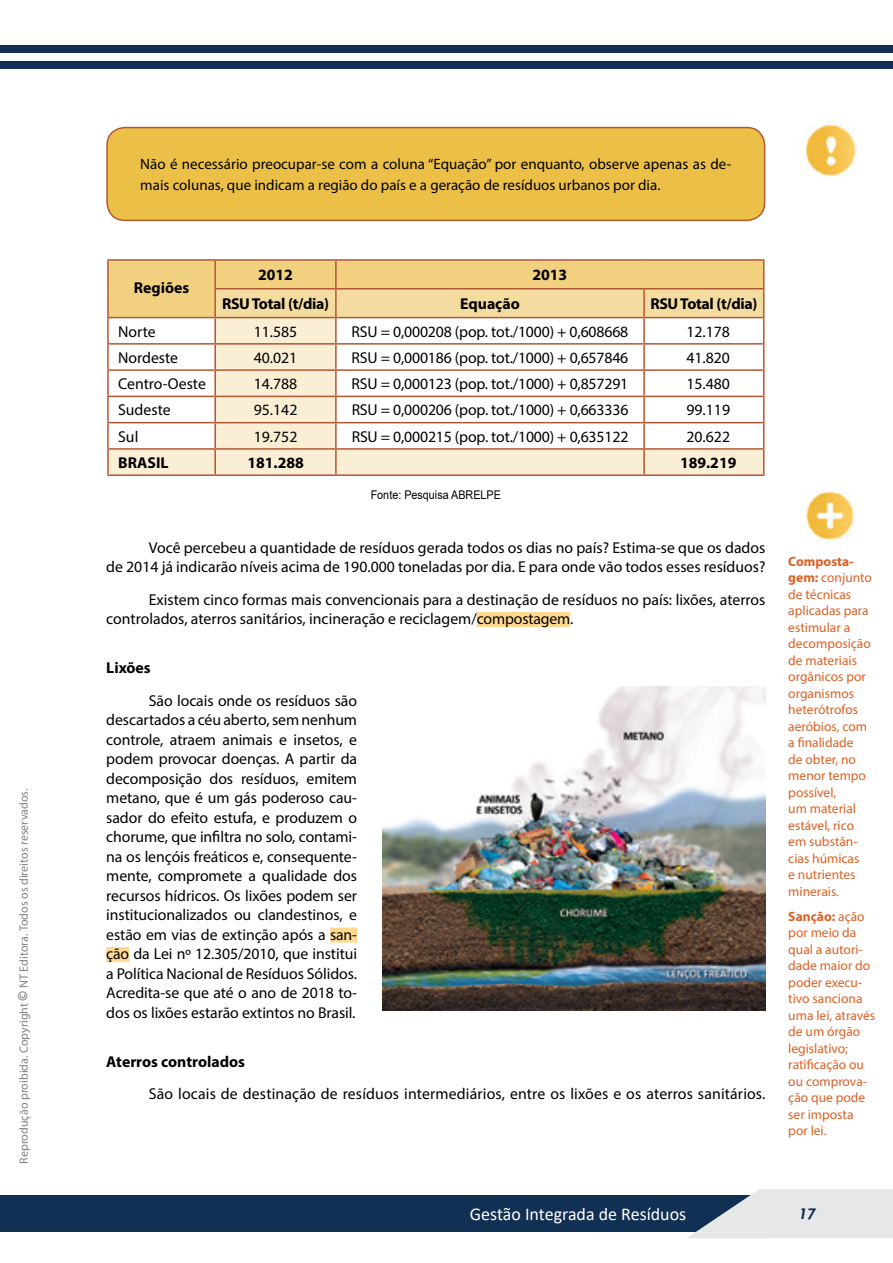
<style>
.page{position:relative;width:893px;height:1263px;background:#fff}
.page>*{position:absolute;margin:0;border:0;box-sizing:border-box;transform-origin:0 0}
.t1{font:18px "Calibri";color:#fff}
.t2{font:italic 700 16.5px "Tw Cen";color:#123053}
.t3{font:15.75px/19.5px "Myriad Pro";color:#000;text-align:right}
.t4{font:700 15.75px "Myriad Pro";color:#000}
.t5{font:700 15.75px "Myriad Pro";letter-spacing:-.02em;color:#000}
.t6{font:15px/21px "Myriad Pro";color:#000}
.t7{font:13.5px/16.5px "Myriad Pro";color:#dc6125}
.t8{font:12px "Myriad Pro";color:#808285}
.t9{font:12px "Arial";color:#000;scale:.9 1}
.s1{font-weight:700;font-size:15px}
.s2{font-weight:700}
</style>
<div class="page">
<div style="left:0;top:45px;width:893px;height:8px;background:#123053"></div>
<div style="left:0;top:61px;width:893px;height:8px;background:#123053"></div>
<div style="left:0;top:1195px;width:893px;height:37px;background:#123053"></div>
<svg style="left:687px;top:1189px;width:206px;height:49px"></svg>
<div style="left:107px;top:128px;width:658px;height:92px;background:#ecc047;border-radius:18px"></div>
<div style="left:106px;top:127px;width:659px;height:94px;border:2px solid #b45733;border-radius:18px"></div>
<img style="left:802px;top:124px;width:54px;height:52px">
<div style="left:477px;top:612px;width:93px;height:15px;background:#ffd990"></div>
<div style="left:330px;top:927px;width:27px;height:15px;background:#ffd990"></div>
<div style="left:106px;top:947px;width:23px;height:15px;background:#ffd990"></div>
<hr style="left:107px;top:259px;width:108px;height:2px;background:#b45733">
<hr style="left:107px;top:261px;width:2px;height:28px;background:#b45733">
<hr style="left:215px;top:259px;width:121px;height:2px;background:#b45733">
<hr style="left:336px;top:259px;width:308px;height:2px;background:#b45733">
<hr style="left:644px;top:259px;width:120px;height:2px;background:#b45733">
<hr style="left:107px;top:289px;width:2px;height:28px;background:#b45733">
<hr style="left:107px;top:317px;width:108px;height:1px;background:#b45733">
<hr style="left:107px;top:318px;width:2px;height:25px;background:#b45733">
<hr style="left:107px;top:343px;width:108px;height:2px;background:#b45733">
<hr style="left:107px;top:345px;width:2px;height:24px;background:#b45733">
<hr style="left:107px;top:369px;width:108px;height:2px;background:#b45733">
<hr style="left:107px;top:371px;width:2px;height:25px;background:#b45733">
<hr style="left:107px;top:396px;width:108px;height:1px;background:#b45733">
<hr style="left:107px;top:397px;width:2px;height:25px;background:#b45733">
<hr style="left:107px;top:422px;width:108px;height:1px;background:#b45733">
<hr style="left:107px;top:423px;width:2px;height:25px;background:#b45733">
<hr style="left:107px;top:448px;width:108px;height:2px;background:#b45733">
<hr style="left:107px;top:450px;width:2px;height:24px;background:#b45733">
<svg style="left:108px;top:260px;width:656px;height:214px"></svg>
<hr style="left:107px;top:474px;width:108px;height:2px;background:#b45733">
<hr style="left:215px;top:474px;width:121px;height:2px;background:#b45733">
<hr style="left:336px;top:474px;width:308px;height:2px;background:#b45733">
<hr style="left:644px;top:474px;width:120px;height:2px;background:#b45733">
<img style="left:383px;top:686px;width:382px;height:324px">
<img style="left:806px;top:489px;width:48px;height:52px">
<p class="t8" style="left:16px;top:1164px;width:377px;rotate:-90deg">Reprodução proibida. Copyright <span class="s1">©</span> NT Editora. Todos os direitos reservados.</p>
<p class="t6" style="left:140px;top:153px;width:593px">Não é necessário preocupar-se com a coluna “Equação” por enquanto, observe apenas as de&shy;mais colunas, que indicam a região do país e a geração de resíduos urbanos por dia.</p>
<p class="t4" style="left:134px;top:277px;width:57px">Regiões</p>
<p class="t4" style="left:258px;top:265px;width:36px">2012</p>
<p class="t4" style="left:532px;top:265px;width:36px">2013</p>
<p class="t5" style="left:222px;top:293px;width:109px">RSU Total (t/dia)</p>
<p class="t4" style="left:460px;top:293px;width:61px">Equação</p>
<p class="t5" style="left:650px;top:293px;width:109px">RSU Total (t/dia)</p>
<p class="t3" style="left:118px;top:321px;width:39px">Norte</p>
<p class="t3" style="left:254px;top:321px;width:45px">11.585</p>
<p class="t3" style="left:352px;top:321px;width:278px">RSU = 0,000208 (pop. tot./1000) + 0,608668</p>
<p class="t3" style="left:686px;top:321px;width:45px">12.178</p>
<p class="t3" style="left:118px;top:348px;width:62px">Nordeste</p>
<p class="t3" style="left:254px;top:348px;width:45px">40.021</p>
<p class="t3" style="left:352px;top:348px;width:278px">RSU = 0,000186 (pop. tot./1000) + 0,657846</p>
<p class="t3" style="left:686px;top:348px;width:45px">41.820</p>
<p class="t3" style="left:118px;top:374px;width:89px">Centro-Oeste</p>
<p class="t3" style="left:254px;top:374px;width:45px">14.788</p>
<p class="t3" style="left:352px;top:374px;width:278px">RSU = 0,000123 (pop. tot./1000) + 0,857291</p>
<p class="t3" style="left:686px;top:374px;width:45px">15.480</p>
<p class="t3" style="left:118px;top:400px;width:54px">Sudeste</p>
<p class="t3" style="left:254px;top:400px;width:45px">95.142</p>
<p class="t3" style="left:352px;top:400px;width:278px">RSU = 0,000206 (pop. tot./1000) + 0,663336</p>
<p class="t3" style="left:686px;top:400px;width:45px">99.119</p>
<p class="t3" style="left:118px;top:426px;width:22px">Sul</p>
<p class="t3" style="left:254px;top:426px;width:45px">19.752</p>
<p class="t3" style="left:352px;top:426px;width:278px">RSU = 0,000215 (pop. tot./1000) + 0,635122</p>
<p class="t3" style="left:686px;top:426px;width:45px">20.622</p>
<p class="t4" style="left:118px;top:452px;width:52px">BRASIL</p>
<p class="t4" style="left:247px;top:452px;width:58px">181.288</p>
<p class="t4" style="left:680px;top:452px;width:58px">189.219</p>
<p class="t9" style="left:371px;top:487px;width:146px">Fonte: Pesquisa ABRELPE</p>
<p class="t3" style="left:106px;top:537px;width:661px">Você percebeu a quantidade de resíduos gerada todos os dias no país? Estima-se que os dados<br>de 2014 já indicarão níveis acima de 190.000 toneladas por dia. E para onde vão todos esses resíduos?</p>
<p class="t3" style="left:106px;top:589px;width:661px;text-align:left;text-indent:43px">Existem cinco formas mais convencionais para a destinação de resíduos no país: lixões, aterros controlados, aterros sanitários, incineração e reciclagem/compostagem.</p>
<p class="t4" style="left:106px;top:658px;width:46px">Lixões</p>
<p class="t3" style="left:106px;top:690px;width:252px;text-align:justify;text-indent:43px">São locais onde os resíduos são descartados a céu aberto, sem nenhum controle, atraem animais e insetos, e podem provocar doenças. A partir da decomposição dos resíduos, emitem metano, que é um gás poderoso cau&shy;sador do efeito estufa, e produzem o chorume, que infiltra no solo, contami&shy;na os lençóis freáticos e, consequente&shy;mente, compromete a qualidade dos recursos hídricos. Os lixões podem ser institucionalizados ou clandestinos, e estão em vias de extinção após a san&shy;ção da Lei nº 12.305/2010, que institui a Política Nacional de Resíduos Sólidos.<br>Acredita-se que até o ano de 2018 to&shy;dos os lixões estarão extintos no Brasil.</p>
<p class="t4" style="left:106px;top:1051px;width:140px">Aterros controlados</p>
<p class="t3" style="left:149px;top:1084px;width:618px">São locais de destinação de resíduos intermediários, entre os lixões e os aterros sanitários.</p>
<p class="t7" style="left:788px;top:553px;width:85px"><span class="s2">Composta&shy;gem:</span> conjunto de técnicas aplicadas para estimular a decomposição de materiais orgânicos por organismos heterótrofos aeróbios, com a finalidade<br>de obter, no menor tempo possível,<br>um material estável, rico em substân&shy;cias húmicas<br>e nutrientes minerais.</p>
<p class="t7" style="left:788px;top:908px;width:88px"><span class="s2">Sanção:</span> ação por meio da qual a autori&shy;dade maior do poder execu&shy;tivo sanciona uma lei, através de um órgão legislativo; ratificação ou ou comprova&shy;ção que pode ser imposta por lei.</p>
<p class="t1" style="left:470px;top:1201px;width:218px">Gestão Integrada de Resíduos</p>
<p class="t2" style="left:799px;top:1204px;width:19px">17</p>
</div>
